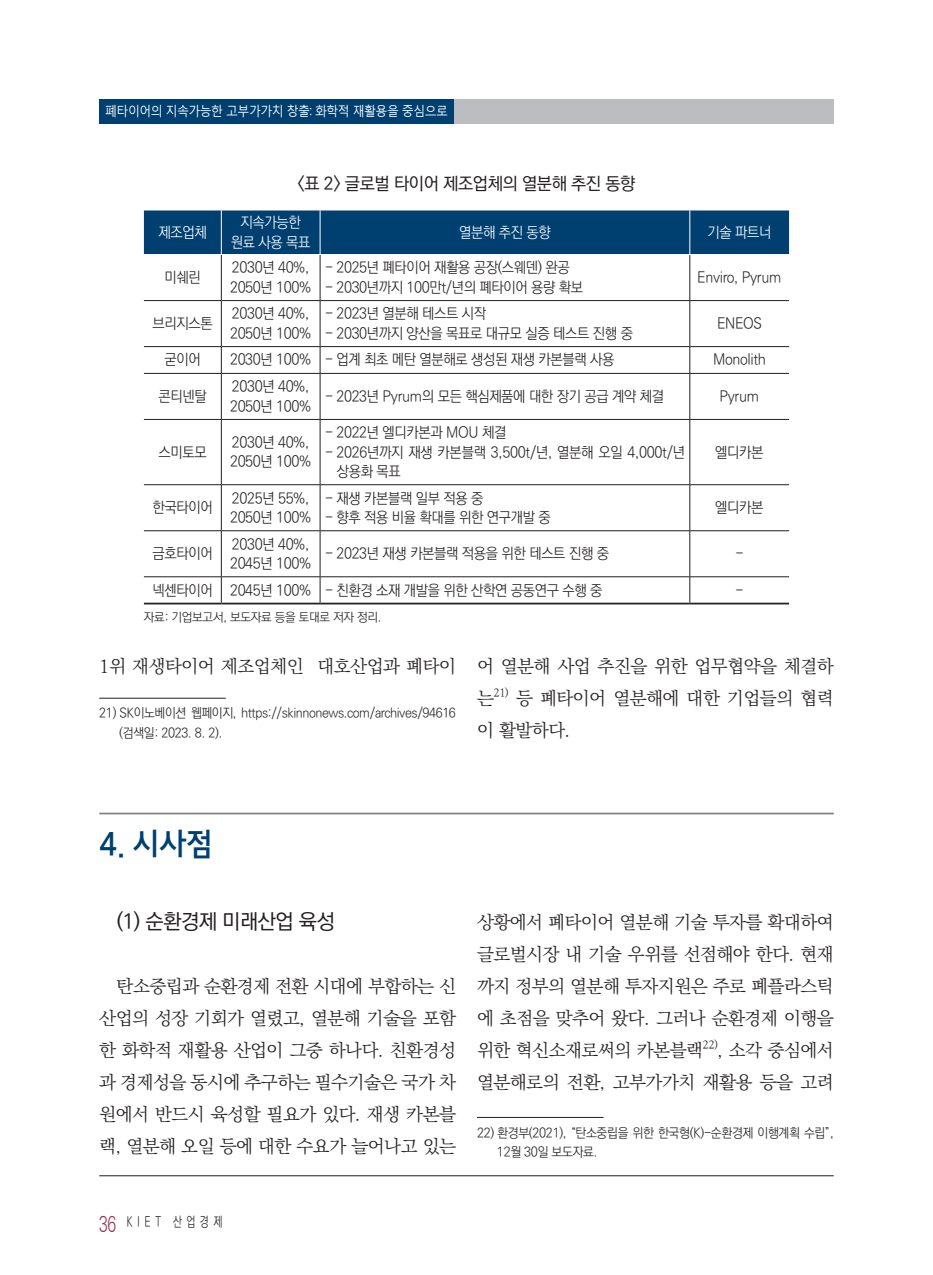
<style>
.page{position:relative;width:933px;height:1275px;background:#fff}
.page>*{position:absolute;margin:0;border:0;box-sizing:border-box;transform-origin:0 0}
.특-1-제목{font:31.5px "Jeju Gothic";color:#004071;scale:.95 1}
._1_제목{font:21px "Ko Pub Dotum PM";letter-spacing:-.025em;color:#231f20}
.본문명조{font:18.03px/32px "Ko Pub Batang PL";letter-spacing:-.025em;color:#231f20;text-align:justify}
.표-제목{font:17.5px "Ko Pub Dotum PM";letter-spacing:-.025em;color:#231f20}
.표내용{font:14.88px/19.2px "Ko Pub Dotum PL";letter-spacing:-.025em;color:#231f20;scale:.95 1}
.표-상단{font:14.88px "Ko Pub Dotum PL";letter-spacing:-.025em;color:#fff;scale:.95 1}
.t1{font:13.65px "Ko Pub Dotum PL";letter-spacing:.44em;color:#231f20;scale:.75 1}
.t2{font:13.3px "Malgun Gothic";letter-spacing:-.05em;color:#fff;scale:.9 1}
.각주{font:13.12px/19.2px "Ko Pub Dotum PL";letter-spacing:-.035em;color:#231f20;scale:.95 1}
.자료{font:12.25px "Ko Pub Dotum PL";letter-spacing:-.025em;color:#231f20}
.s1{font-size:21px;color:#942d53}
</style>
<div class="page">
<div style="left:99px;top:99px;width:734px;height:25px;background:#bcbdc0"></div>
<hr style="left:99px;top:1175px;width:734px;height:1px;background:#231f20">
<div style="left:99px;top:99px;width:355px;height:25px;background:#004071"></div>
<hr style="left:99px;top:698px;width:127px;height:1px;background:#231f20">
<hr style="left:99px;top:813px;width:734px;height:1px;background:#808285">
<div style="left:144px;top:210px;width:645px;height:44px;background:#004071"></div>
<hr style="left:221px;top:210px;width:1px;height:44px;background:#fff">
<hr style="left:320px;top:210px;width:1px;height:44px;background:#fff">
<hr style="left:689px;top:210px;width:1px;height:44px;background:#fff">
<hr style="left:221px;top:255px;width:1px;height:45px;background:#231f20">
<hr style="left:320px;top:255px;width:1px;height:45px;background:#231f20">
<hr style="left:689px;top:255px;width:1px;height:45px;background:#231f20">
<hr style="left:144px;top:300px;width:77px;height:1px;background:#231f20">
<hr style="left:221px;top:300px;width:99px;height:1px;background:#231f20">
<hr style="left:221px;top:301px;width:1px;height:45px;background:#231f20">
<hr style="left:320px;top:300px;width:370px;height:1px;background:#231f20">
<hr style="left:320px;top:301px;width:1px;height:45px;background:#231f20">
<hr style="left:690px;top:300px;width:99px;height:1px;background:#231f20">
<hr style="left:689px;top:301px;width:1px;height:45px;background:#231f20">
<hr style="left:144px;top:346px;width:77px;height:1px;background:#231f20">
<hr style="left:221px;top:346px;width:99px;height:1px;background:#231f20">
<svg style="left:221px;top:347px;width:1px;height:26px"></svg>
<hr style="left:320px;top:346px;width:370px;height:1px;background:#231f20">
<svg style="left:320px;top:347px;width:1px;height:26px"></svg>
<hr style="left:690px;top:346px;width:99px;height:1px;background:#231f20">
<svg style="left:689px;top:347px;width:1px;height:26px"></svg>
<hr style="left:144px;top:373px;width:77px;height:1px;background:#231f20">
<hr style="left:221px;top:373px;width:99px;height:1px;background:#231f20">
<hr style="left:221px;top:374px;width:1px;height:45px;background:#231f20">
<hr style="left:320px;top:373px;width:370px;height:1px;background:#231f20">
<hr style="left:320px;top:374px;width:1px;height:45px;background:#231f20">
<hr style="left:690px;top:373px;width:99px;height:1px;background:#231f20">
<hr style="left:689px;top:374px;width:1px;height:45px;background:#231f20">
<hr style="left:144px;top:419px;width:77px;height:1px;background:#231f20">
<hr style="left:221px;top:419px;width:99px;height:1px;background:#231f20">
<hr style="left:221px;top:420px;width:1px;height:64px;background:#231f20">
<hr style="left:320px;top:419px;width:370px;height:1px;background:#231f20">
<hr style="left:320px;top:420px;width:1px;height:64px;background:#231f20">
<hr style="left:690px;top:419px;width:99px;height:1px;background:#231f20">
<hr style="left:689px;top:420px;width:1px;height:64px;background:#231f20">
<hr style="left:144px;top:484px;width:77px;height:1px;background:#231f20">
<hr style="left:221px;top:484px;width:99px;height:1px;background:#231f20">
<hr style="left:221px;top:485px;width:1px;height:45px;background:#231f20">
<hr style="left:320px;top:484px;width:370px;height:1px;background:#231f20">
<hr style="left:320px;top:485px;width:1px;height:45px;background:#231f20">
<hr style="left:690px;top:484px;width:99px;height:1px;background:#231f20">
<hr style="left:689px;top:485px;width:1px;height:45px;background:#231f20">
<hr style="left:144px;top:530px;width:77px;height:1px;background:#231f20">
<hr style="left:221px;top:530px;width:99px;height:1px;background:#231f20">
<hr style="left:221px;top:531px;width:1px;height:45px;background:#231f20">
<hr style="left:320px;top:530px;width:370px;height:1px;background:#231f20">
<hr style="left:320px;top:531px;width:1px;height:45px;background:#231f20">
<hr style="left:690px;top:530px;width:99px;height:1px;background:#231f20">
<hr style="left:689px;top:531px;width:1px;height:45px;background:#231f20">
<hr style="left:144px;top:576px;width:77px;height:1px;background:#231f20">
<hr style="left:221px;top:576px;width:99px;height:1px;background:#231f20">
<svg style="left:221px;top:577px;width:1px;height:26px"></svg>
<hr style="left:320px;top:576px;width:370px;height:1px;background:#231f20">
<svg style="left:320px;top:577px;width:1px;height:26px"></svg>
<hr style="left:690px;top:576px;width:99px;height:1px;background:#231f20">
<svg style="left:689px;top:577px;width:1px;height:26px"></svg>
<hr style="left:144px;top:603px;width:77px;height:1px;background:#231f20">
<hr style="left:221px;top:603px;width:99px;height:1px;background:#231f20">
<hr style="left:320px;top:603px;width:370px;height:1px;background:#231f20">
<hr style="left:690px;top:603px;width:99px;height:1px;background:#231f20">
<hr style="left:477px;top:1117px;width:126px;height:1px;background:#231f20">
<p class="t2" style="left:105px;top:103px;width:382px">폐타이어의 지속가능한 고부가가치 창출: 화학적 재활용을 중심으로</p>
<p class="표-제목" style="left:297px;top:175px;width:339px">&lt;표 2&gt; 글로벌 타이어 제조업체의 열분해 추진 동향</p>
<p class="표-상단" style="left:158px;top:225px;width:52px">제조업체</p>
<p class="표-상단" style="left:241px;top:215px;width:65px">지속가능한</p>
<p class="표-상단" style="left:231px;top:235px;width:85px">원료 사용 목표</p>
<p class="표-상단" style="left:459px;top:225px;width:98px">열분해 추진 동향</p>
<p class="표-상단" style="left:707px;top:225px;width:69px">기술 파트너</p>
<p class="표내용" style="left:164px;top:268px;width:40px">미쉐린</p>
<p class="표내용" style="left:232px;top:259px;width:83px">2030년 40%,</p>
<p class="표내용" style="left:230px;top:278px;width:87px">2050년 100%</p>
<p class="표내용" style="left:325px;top:259px;width:259px">- 2025년 폐타이어 재활용 공장(스웨덴) 완공</p>
<p class="표내용" style="left:325px;top:278px;width:273px">- 2030년까지 100만t/년의 폐타이어 용량 확보</p>
<p class="표내용" style="left:697px;top:268px;width:90px">Enviro, Pyrum</p>
<p class="표내용" style="left:152px;top:314px;width:65px">브리지스톤</p>
<p class="표내용" style="left:232px;top:305px;width:83px">2030년 40%,</p>
<p class="표내용" style="left:230px;top:324px;width:87px">2050년 100%</p>
<p class="표내용" style="left:325px;top:305px;width:171px">- 2023년 열분해 테스트 시작</p>
<p class="표내용" style="left:325px;top:324px;width:326px">- 2030년까지 양산을 목표로 대규모 실증 테스트 진행 중</p>
<p class="표내용" style="left:717px;top:314px;width:49px">ENEOS</p>
<p class="표내용" style="left:164px;top:351px;width:40px">굳이어</p>
<p class="표내용" style="left:230px;top:351px;width:87px">2030년 100%</p>
<p class="표내용" style="left:325px;top:351px;width:306px">- 업계 최초 메탄 열분해로 생성된 재생 카본블랙 사용</p>
<p class="표내용" style="left:713px;top:351px;width:57px">Monolith</p>
<p class="표내용" style="left:158px;top:387px;width:52px">콘티넨탈</p>
<p class="표내용" style="left:232px;top:378px;width:83px">2030년 40%,</p>
<p class="표내용" style="left:230px;top:397px;width:87px">2050년 100%</p>
<p class="표내용" style="left:325px;top:387px;width:358px">- 2023년 Pyrum의 모든 핵심제품에 대한 장기 공급 계약 체결</p>
<p class="표내용" style="left:719px;top:387px;width:43px">Pyrum</p>
<p class="표내용" style="left:158px;top:443px;width:52px">스미토모</p>
<p class="표내용" style="left:152px;top:499px;width:65px">한국타이어</p>
<p class="표내용" style="left:152px;top:545px;width:65px">금호타이어</p>
<p class="표내용" style="left:232px;top:433px;width:83px">2030년 40%,</p>
<p class="표내용" style="left:230px;top:453px;width:87px">2050년 100%</p>
<p class="표내용" style="left:232px;top:489px;width:83px">2025년 55%,</p>
<p class="표내용" style="left:230px;top:508px;width:87px">2050년 100%</p>
<p class="표내용" style="left:232px;top:535px;width:83px">2030년 40%,</p>
<p class="표내용" style="left:230px;top:554px;width:87px">2045년 100%</p>
<p class="표내용" style="left:325px;top:424px;width:192px">- 2022년 엘디카본과 MOU 체결</p>
<p class="표내용" style="left:337px;top:443px;width:368px;text-indent:-12px">- 2026년까지 재생 카본블랙 3,500t/년, 열분해 오일 4,000t/년 상용화 목표</p>
<p class="표내용" style="left:715px;top:443px;width:52px">엘디카본</p>
<p class="표내용" style="left:325px;top:489px;width:168px">- 재생 카본블랙 일부 적용 중</p>
<p class="표내용" style="left:325px;top:508px;width:239px">- 향후 적용 비율 확대를 위한 연구개발 중</p>
<p class="표내용" style="left:715px;top:499px;width:52px">엘디카본</p>
<p class="표내용" style="left:325px;top:545px;width:300px">- 2023년 재생 카본블랙 적용을 위한 테스트 진행 중</p>
<p class="표내용" style="left:735px;top:545px;width:10px">-</p>
<p class="표내용" style="left:152px;top:581px;width:65px">넥센타이어</p>
<p class="표내용" style="left:230px;top:581px;width:87px">2045년 100%</p>
<p class="표내용" style="left:325px;top:581px;width:293px">- 친환경 소재 개발을 위한 산학연 공동연구 수행 중</p>
<p class="표내용" style="left:735px;top:581px;width:10px">-</p>
<p class="자료" style="left:144px;top:611px;width:239px">자료: 기업보고서, 보도자료 등을 토대로 저자 정리.</p>
<p class="본문명조" style="left:99px;top:651px;width:358px">1위 재생타이어 제조업체인<sup>21)</sup> 대호산업과 폐타이</p>
<p class="각주" style="left:119px;top:704px;width:356px;text-indent:-20px">21) SK이노베이션 웹페이지, https://skinnonews.com/archives/94616 (검색일: 2023. 8. 2).</p>
<p class="본문명조" style="left:477px;top:651px;width:358px">어 열분해 사업 추진을 위한 업무협약을 체결하 는<sup>21)</sup> 등 폐타이어 열분해에 대한 기업들의 협력 이 활발하다.</p>
<p class="특-1-제목" style="left:99px;top:829px;width:121px">4. 시사점</p>
<p class="_1_제목" style="left:117px;top:911px;width:220px">(1) 순환경제 미래산업 육성</p>
<p class="본문명조" style="left:99px;top:971px;width:358px;text-indent:17px">탄소중립과 순환경제 전환 시대에 부합하는 신 산업의 성장 기회가 열렸고, 열분해 기술을 포함 한 화학적 재활용 산업이 그중 하나다. 친환경성 과 경제성을 동시에 추구하는 필수기술은 국가 차 원에서 반드시 육성할 필요가 있다. 재생 카본블 랙, 열분해 오일 등에 대한 수요가 늘어나고 있는</p>
<p class="본문명조" style="left:477px;top:907px;width:358px">상황에서 폐타이어 열분해 기술 투자를 확대하여 글로벌시장 내 기술 우위를 선점해야 한다. 현재 까지 정부의 열분해 투자지원은 주로 폐플라스틱 에 초점을 맞추어 왔다. 그러나 순환경제 이행을 위한 혁신소재로써의 카본블랙<sup>22)</sup>, 소각 중심에서 열분해로의 전환, 고부가가치 재활용 등을 고려</p>
<p class="각주" style="left:497px;top:1123px;width:356px;text-indent:-20px">22) 환경부(2021), “탄소중립을 위한 한국형(K)-순환경제 이행계획 수립”,<br>12월 30일 보도자료.</p>
<p class="t1" style="left:99px;top:1215px;width:165px"><span class="s1">36</span> KIET 산업경제</p>
</div>
